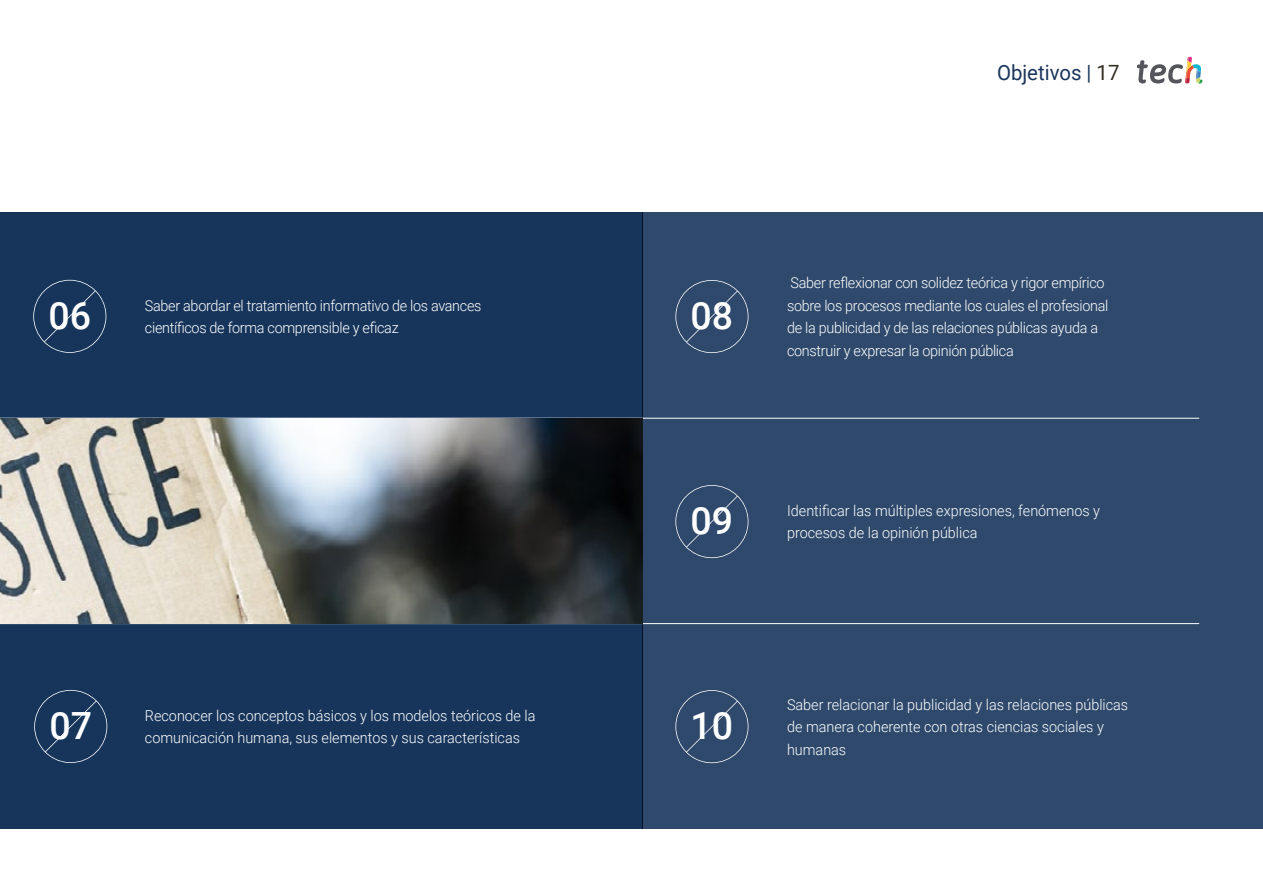
<style>
.page{position:relative;width:1263px;height:893px;background:#fff}
.page>*{position:absolute;margin:0;border:0;box-sizing:border-box;transform-origin:0 0}
.t1{font:500 37.5px "Roboto";color:#fff}
.t2{font:21px "Roboto";color:#1a355c}
.t3{font:300 15px/22.5px "Roboto";letter-spacing:-.01em;color:#fff;scale:.96 1}
.s1{color:#312e20}
</style>
<div class="page">
<div style="left:0;top:213px;width:642px;height:616px;background:#17355b"></div>
<div style="left:642px;top:213px;width:621px;height:616px;background:#2e496b"></div>
<svg style="left:34px;top:690px;width:73px;height:73px"></svg>
<svg style="left:675px;top:280px;width:73px;height:73px"></svg>
<svg style="left:33px;top:280px;width:73px;height:73px"></svg>
<hr style="left:0;top:418px;width:1199px;height:1px;background:#fff">
<hr style="left:0;top:623px;width:1199px;height:1px;background:#fff">
<svg style="left:1137px;top:57px;width:65px;height:27px"></svg>
<svg style="left:675px;top:485px;width:73px;height:73px"></svg>
<svg style="left:675px;top:690px;width:73px;height:73px"></svg>
<img style="left:0;top:418px;width:642px;height:205px">
<h1 class="t1" style="left:49px;top:289px;width:44px">06</h1>
<p class="t3" style="left:145px;top:294px;width:352px">Saber abordar el tratamiento informativo de los avances</p>
<p class="t3" style="left:145px;top:316px;width:266px">científicos de forma comprensible y eficaz</p>
<h1 class="t1" style="left:49px;top:699px;width:44px">07</h1>
<p class="t3" style="left:145px;top:704px;width:408px">Reconocer los conceptos básicos y los modelos teóricos de la comunicación humana, sus elementos y sus características</p>
<h2 class="t2" style="left:997px;top:57px;width:124px">Objetivos | <span class="s1">17</span></h2>
<h1 class="t1" style="left:691px;top:290px;width:44px">08</h1>
<p class="t3" style="left:787px;top:271px;width:336px">Saber reflexionar con solidez teórica y rigor empírico sobre los procesos mediante los cuales el profesional de la publicidad y de las relaciones públicas ayuda a construir y expresar la opinión pública</p>
<h1 class="t1" style="left:691px;top:495px;width:44px">09</h1>
<p class="t3" style="left:787px;top:499px;width:328px">Identificar las múltiples expresiones, fenómenos y</p>
<p class="t3" style="left:787px;top:521px;width:200px">procesos de la opinión pública</p>
<h1 class="t1" style="left:691px;top:700px;width:44px">10</h1>
<p class="t3" style="left:787px;top:693px;width:357px">Saber relacionar la publicidad y las relaciones públicas de manera coherente con otras ciencias sociales y humanas</p>
</div>
